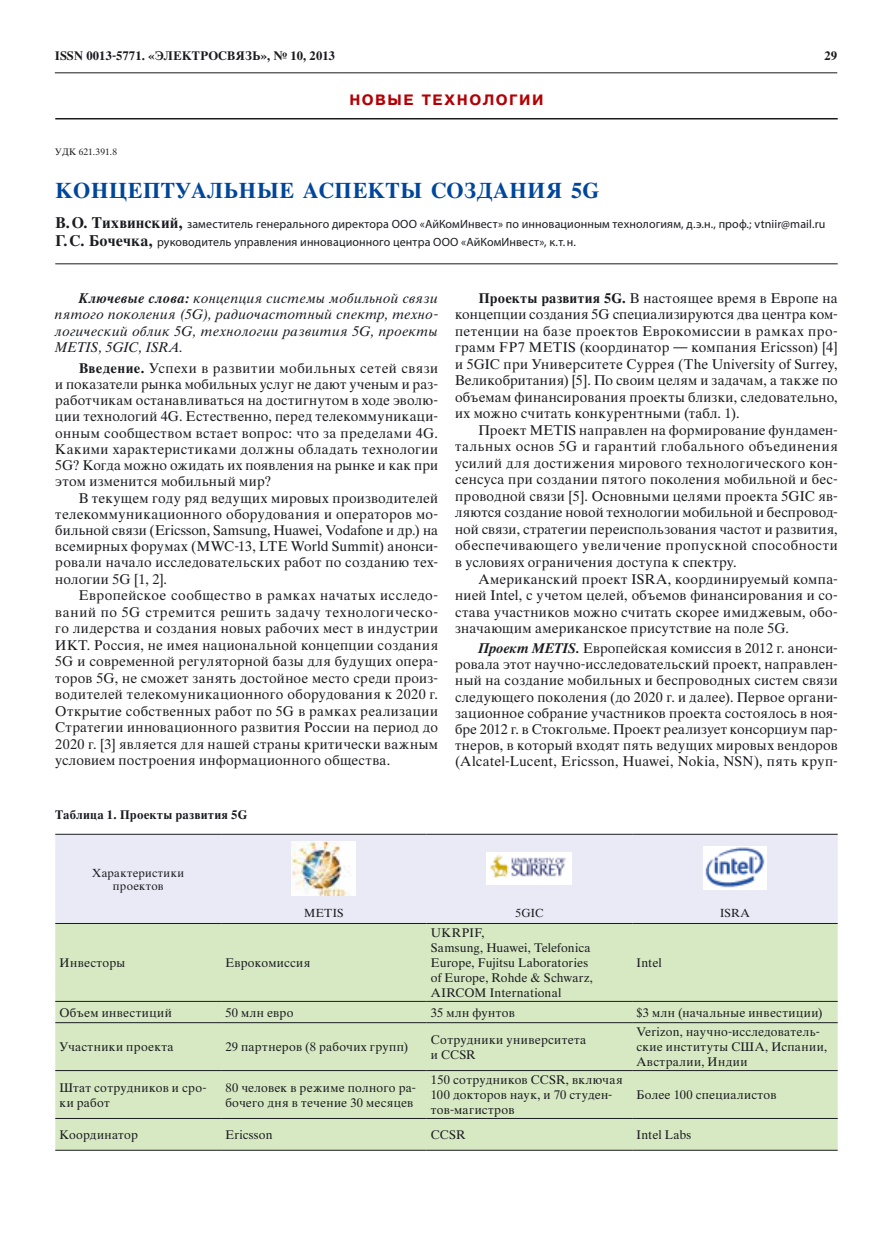
<style>
.page{position:relative;width:893px;height:1234px;background:#fff}
.page>*{position:absolute;margin:0;border:0;box-sizing:border-box;transform-origin:0 0}
.t1{font:700 21px "Thames C";letter-spacing:.01em;color:#00469b}
.t2{font:700 15px "Pragmatica C";letter-spacing:.1em;color:#b30005}
.t3{font:13.5px/16.5px "Thames C";letter-spacing:.02em;color:#1b1c20;text-align:justify}
.t4{font:italic 13.5px/16.5px "Thames C";letter-spacing:.035em;color:#1b1c20;text-align:justify}
.t5{font:12px/15px "Thames C";letter-spacing:.025em;color:#1b1c20}
.t6{font:12px/18px "Myriad Pro";letter-spacing:.01em;color:#1b1c20}
.t7{font:700 12px "Thames C";color:#1b1c20}
.t8{font:11.25px/13.5px "Thames C";letter-spacing:.03em;color:#1b1c20;text-align:center}
.t9{font:9px "Thames C";letter-spacing:.01em;color:#1b1c20}
.s1{font-family:"Thames C";font-weight:700;font-size:15px}
.s2{font-weight:700}
.s3{font-weight:700;font-style:italic}
</style>
<div class="page">
<hr style="left:55px;top:72px;width:782px;height:1px;background:#1b1c20">
<hr style="left:55px;top:263px;width:783px;height:1px;background:#1b1c20">
<div style="left:55px;top:834px;width:783px;height:88px;background:#e9eaf5"></div>
<div style="left:55px;top:923px;width:783px;height:226px;background:#d7e9c3"></div>
<hr style="left:55px;top:1000px;width:166px;height:1px;background:#1b1c20">
<hr style="left:221px;top:1000px;width:206px;height:1px;background:#1b1c20">
<hr style="left:427px;top:1000px;width:205px;height:1px;background:#1b1c20">
<hr style="left:632px;top:1000px;width:206px;height:1px;background:#1b1c20">
<hr style="left:55px;top:1022px;width:166px;height:1px;background:#1b1c20">
<hr style="left:221px;top:1022px;width:206px;height:1px;background:#1b1c20">
<hr style="left:427px;top:1022px;width:205px;height:1px;background:#1b1c20">
<hr style="left:632px;top:1022px;width:206px;height:1px;background:#1b1c20">
<hr style="left:55px;top:1069px;width:166px;height:1px;background:#1b1c20">
<hr style="left:221px;top:1069px;width:206px;height:1px;background:#1b1c20">
<hr style="left:427px;top:1069px;width:205px;height:1px;background:#1b1c20">
<hr style="left:632px;top:1069px;width:206px;height:1px;background:#1b1c20">
<hr style="left:55px;top:1117px;width:166px;height:1px;background:#1b1c20">
<hr style="left:221px;top:1117px;width:206px;height:1px;background:#1b1c20">
<hr style="left:427px;top:1117px;width:205px;height:1px;background:#1b1c20">
<hr style="left:632px;top:1117px;width:206px;height:1px;background:#1b1c20">
<hr style="left:55px;top:1149px;width:166px;height:1px;background:#1b1c20">
<hr style="left:221px;top:1149px;width:206px;height:1px;background:#1b1c20">
<hr style="left:427px;top:1149px;width:205px;height:1px;background:#1b1c20">
<hr style="left:632px;top:1149px;width:206px;height:1px;background:#1b1c20">
<hr style="left:221px;top:833px;width:206px;height:1px;background:#1b1c20">
<hr style="left:427px;top:833px;width:205px;height:1px;background:#1b1c20">
<hr style="left:632px;top:833px;width:206px;height:1px;background:#1b1c20">
<hr style="left:221px;top:922px;width:206px;height:1px;background:#1b1c20">
<hr style="left:427px;top:922px;width:205px;height:1px;background:#1b1c20">
<hr style="left:632px;top:922px;width:206px;height:1px;background:#1b1c20">
<hr style="left:55px;top:833px;width:166px;height:1px;background:#1b1c20">
<hr style="left:55px;top:922px;width:166px;height:1px;background:#1b1c20">
<img style="left:292px;top:841px;width:64px;height:54px">
<img style="left:487px;top:852px;width:85px;height:32px">
<img style="left:703px;top:846px;width:64px;height:43px">
<hr style="left:55px;top:118px;width:783px;height:1px;background:#1b1c20">
<p class="t7" style="left:55px;top:48px;width:282px">ISSN 0013-5771. «ЭЛЕКТРОСВЯЗЬ», № 10, 2013</p>
<p class="t7" style="left:824px;top:48px;width:14px">29</p>
<p class="t2" style="left:349px;top:92px;width:196px">Новые технологии</p>
<p class="t9" style="left:55px;top:147px;width:63px">УДК 621.391.8</p>
<h1 class="t1" style="left:55px;top:177px;width:314px">Концептуальные аспект</h1>
<h1 class="t1" style="left:400px;top:177px;width:37px">ы соз</h1>
<h1 class="t1" style="left:477px;top:177px;width:124px">дания 5G</h1>
<p class="t6" style="left:55px;top:215px;width:772px"><span class="s1">В.О. Тихвинский,</span> заместитель генерального директора ООО «АйКомИнвест» по инновационным технологиям, д.э.н., проф.; vtniir@mail.ru<br><span class="s1">Г.С. Бочечка,</span> руководитель управления инновационного центра ООО «АйКомИнвест», к.т.н.</p>
<p class="t4" style="left:55px;top:290px;width:384px;text-indent:23px"><span class="s2">Ключевые слова:</span> концепция системы мобильной связи пятого поколения (5G), радиочастотный спектр, техно&shy;логический облик 5G, технологии развития 5G, проекты METIS, 5GIC, ISRA.</p>
<p class="t3" style="left:55px;top:360px;width:384px;text-indent:23px"><span class="s2">Введение.</span> Успехи в развитии мобильных сетей связи и показатели рынка мобильных услуг не дают ученым и раз&shy;работчикам останавливаться на достигнутом в ходе эволю&shy;ции технологий 4G. Естественно, перед телекоммуникаци&shy;онным сообществом встает вопрос: что за пределами 4G.<br>Какими характеристиками должны обладать технологии 5G? Когда можно ожидать их появления на рынке и как при этом изменится мобильный мир?</p>
<p class="t3" style="left:55px;top:490px;width:384px;text-indent:23px">В текущем году ряд ведущих мировых производителей телекоммуникационного оборудования и операторов мо&shy;бильной связи (Ericsson, Samsung, Huawei, Vodafone и др.) на всемирных форумах (MWC-13, LTE World Summit) анонси&shy;ровали начало исследовательских работ по созданию тех&shy;нологии 5G [1, 2].</p>
<p class="t3" style="left:55px;top:587px;width:384px;text-indent:23px">Европейское сообщество в рамках начатых исследо&shy;ваний по 5G стремится решить задачу технологическо&shy;го лидерства и создания новых рабочих мест в индустрии ИКТ. Россия, не имея национальной концепции создания 5G и современной регуляторной базы для будущих опера&shy;торов 5G, не сможет занять достойное место среди произ&shy;водителей телекомуникационного оборудования к 2020 г.<br>Открытие собственных работ по 5G в рамках реализации Стратегии инновационного развития России на период до 2020 г. [3] является для нашей страны критически важным условием построения информационного общества.</p>
<p class="t7" style="left:55px;top:807px;width:194px">Таблица 1. Проекты развития 5G</p>
<p class="t3" style="left:455px;top:290px;width:384px;text-indent:23px"><span class="s2">Проекты развития 5G.</span> В настоящее время в Европе на концепции создания 5G специализируются два центра ком&shy;петенции на базе проектов Еврокомиссии в рамках про&shy;грамм FP7 METIS (координатор — компания Ericsson) [4] и 5GIC при Университете Суррея (The University of Surrey, Великобритания) [5]. По своим целям и задачам, а также по объемам финансирования проекты близки, следовательно, их можно считать конкурентными (табл. 1).</p>
<p class="t3" style="left:455px;top:422px;width:384px;text-indent:23px">Проект METIS направлен на формирование фундамен&shy;тальных основ 5G и гарантий глобального объединения усилий для достижения мирового технологического кон&shy;сенсуса при создании пятого поколения мобильной и бес&shy;проводной связи [5]. Основными целями проекта 5GIC яв&shy;ляются создание новой технологии мобильной и беспровод&shy;ной связи, стратегии переиспользования частот и развития, обеспечивающего увеличение пропускной способности в условиях ограничения доступа к спектру.</p>
<p class="t3" style="left:455px;top:570px;width:384px;text-indent:23px">Американский проект ISRA, координируемый компа&shy;нией Intel, с учетом целей, объемов финансирования и со&shy;става участников можно считать скорее имиджевым, обо&shy;значающим американское присутствие на поле 5G.</p>
<p class="t3" style="left:455px;top:640px;width:384px;line-height:16px;text-indent:23px"><span class="s3">Проект METIS.</span> Европейская комиссия в 2012 г. анонси&shy;ровала этот научно-исследовательский проект, направлен&shy;ный на создание мобильных и беспроводных систем связи следующего поколения (до 2020 г. и далее). Первое органи&shy;зационное собрание участников проекта состоялось в ноя&shy;бре 2012 г. в Стокгольме. Проект реализует консорциум пар&shy;тнеров, в который входят пять ведущих мировых вендоров (Alcatel-Lucent, Ericsson, Huawei, Nokia, NSN), пять круп-</p>
<p class="t8" style="left:92px;top:865px;width:93px">Характеристики проектов</p>
<p class="t8" style="left:304px;top:906px;width:41px">METIS</p>
<p class="t8" style="left:515px;top:906px;width:29px">5GIC</p>
<p class="t8" style="left:720px;top:906px;width:31px">ISRA</p>
<p class="t5" style="left:60px;top:955px;width:67px">Инвесторы</p>
<p class="t5" style="left:225px;top:955px;width:86px">Еврокомиссия</p>
<p class="t5" style="left:431px;top:925px;width:164px">UKRPIF,<br>Samsung, Huawei, Telefonica<br>Europe, Fujitsu Laboratories of Europe, Rohde &amp; Schwarz,<br>AIRCOM International</p>
<p class="t5" style="left:636px;top:955px;width:27px">Intel</p>
<p class="t5" style="left:60px;top:1004px;width:114px">Объем инвестиций</p>
<p class="t5" style="left:225px;top:1004px;width:70px">50 млн евро</p>
<p class="t5" style="left:431px;top:1004px;width:86px">35 млн фунтов</p>
<p class="t5" style="left:636px;top:1004px;width:188px">$3 млн (начальные инвестиции)</p>
<p class="t5" style="left:60px;top:1039px;width:115px">Участники проекта</p>
<p class="t5" style="left:225px;top:1039px;width:184px">29 партнеров (8 рабочих групп)</p>
<p class="t5" style="left:431px;top:1031px;width:157px">Сотрудники университета и CCSR</p>
<p class="t5" style="left:636px;top:1024px;width:192px">Verizon, научно-исследователь&shy;ские институты США, Испании,<br>Австралии, Индии</p>
<p class="t5" style="left:60px;top:1079px;width:149px">Штат сотрудников и сро&shy;ки работ</p>
<p class="t5" style="left:225px;top:1079px;width:192px">80 человек в режиме полного ра&shy;бочего дня в течение 30 месяцев</p>
<p class="t5" style="left:431px;top:1072px;width:193px">150 сотрудников CCSR, включая<br>100 докторов наук, и 70 студен&shy;тов-магистров</p>
<p class="t5" style="left:636px;top:1087px;width:142px">Более 100 специалистов</p>
<p class="t5" style="left:60px;top:1127px;width:80px">Координатор</p>
<p class="t5" style="left:225px;top:1127px;width:49px">Ericsson</p>
<p class="t5" style="left:431px;top:1127px;width:36px">CCSR</p>
<p class="t5" style="left:636px;top:1127px;width:56px">Intel Labs</p>
</div>
